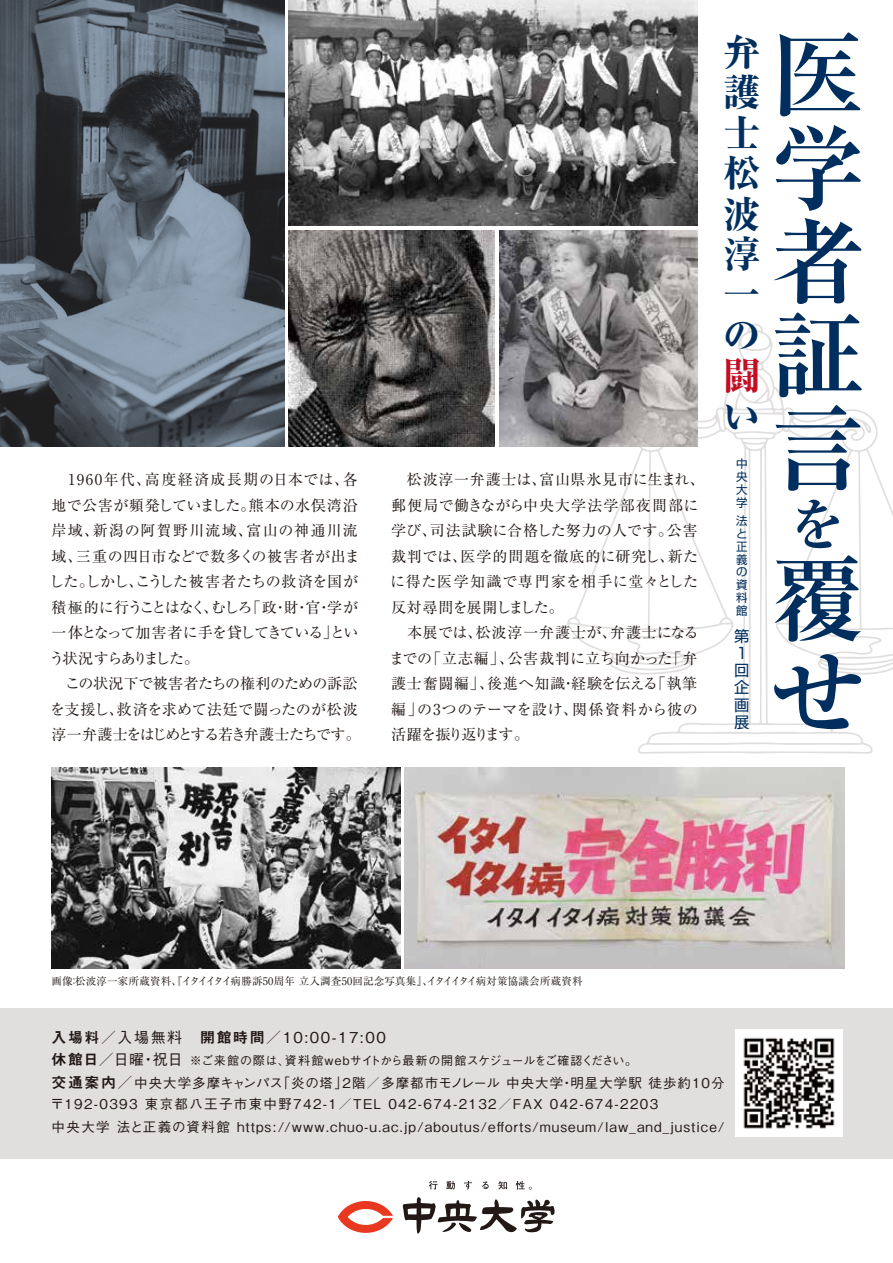
<style>
.page{position:relative;width:893px;height:1263px;background:#fff}
.page>*{position:absolute;margin:0;border:0;box-sizing:border-box;transform-origin:0 0}
.t1{font:700 93.45px/93.4px "Ryumin Pro";color:#002f5f;text-align:justify}
.t2{font:700 56.1px "Ryumin Pro";color:#002f5f}
.t3{font:800 37.5px/40.5px "Ryumin Pro";color:#002f5f;text-align:justify}
.t4{font:800 37.5px "Ryumin Pro";color:#c30d23}
.t5{font:15.3px/17.2px "Shin Go Pro";color:#002f5f;text-align:justify}
.t6{font:15px/25.5px "Ryumin Pro";letter-spacing:.02em;color:#221815}
.t7{font:15px/25.5px "Ryumin Pro";letter-spacing:.045em;color:#221815}
.t8{font:500 15px "Gothic BBB Pro";letter-spacing:.1em;color:#221815}
.t9{font:500 13.5px/21.1px "Gothic BBB Pro";letter-spacing:.1em;color:#221815}
.t10{font:500 13.5px "Gothic BBB Pro";letter-spacing:.075em;color:#221815}
.t11{font:500 12px "Gothic BBB Pro";letter-spacing:.025em;color:#221815}
.t12{font:11.55px/12.9px "Shin Go Pro";color:#002f5f;text-align:justify}
.t13{font:10.5px "Ryumin Pro";letter-spacing:.02em;color:#221815}
.s1{font-family:"Midashi Go Pro MB31";font-weight:400}
.s2{font-family:"Midashi Go Pro MB31";font-weight:400;font-size:15px}
.s3{font-size:15px}
</style>
<div class="page">
<svg style="left:567px;top:323px;width:326px;height:431px"></svg>
<svg style="left:0;top:0;width:285px;height:447px;background:#59636e"></svg>
<img style="left:52px;top:767px;width:348px;height:202px">
<img style="left:500px;top:230px;width:197px;height:217px">
<img style="left:289px;top:230px;width:206px;height:217px">
<img style="left:289px;top:0;width:408px;height:225px">
<img style="left:405px;top:767px;width:439px;height:202px">
<div style="left:0;top:1008px;width:893px;height:150px;background:#e1dede"></div>
<img style="left:735px;top:1030px;width:107px;height:107px">
<svg style="left:338px;top:1201px;width:55px;height:32px"></svg>
<svg style="left:403px;top:1197px;width:152px;height:37px"></svg>
<svg style="left:429px;top:1181px;width:9px;height:8px"></svg>
<svg style="left:446px;top:1181px;width:9px;height:8px"></svg>
<svg style="left:464px;top:1181px;width:8px;height:8px"></svg>
<svg style="left:482px;top:1181px;width:7px;height:8px"></svg>
<svg style="left:498px;top:1181px;width:9px;height:8px"></svg>
<svg style="left:516px;top:1181px;width:16px;height:8px"></svg>
<p class="t6" style="left:49px;top:466px;width:313px">　1960年代、高度経済成長期の日本では、各地で公害が頻発していました。熊本の水俣湾沿岸域、新潟の阿賀野川流域、富山の神通川流域、三重の四日市などで数多くの被害者が出ました。しかし、こうした被害者たちの救済を国が積極的に行うことはなく、むしろ「政・財・官・学が一体となって加害者に手を貸してきている」という状況すらありました。<br>　この状況下で被害者たちの権利のための訴訟を支援し、救済を求めて法廷で闘ったのが松波淳一弁護士をはじめとする若き弁護士たちです。</p>
<p class="t7" style="left:389px;top:466px;width:317px">　松波淳一弁護士は、富山県氷見市に生まれ、郵便局で働きながら中央大学法学部夜間部に学び、司法試験に合格した努力の人です。公害裁判では、医学的問題を徹底的に研究し、新たに得た医学知識で専門家を相手に堂々とした反対尋問を展開しました。<br>　本展では、松波淳一弁護士が、弁護士になるまでの「立志編」、公害裁判に立ち向かった「弁護士奮闘編」、後進へ知識・経験を伝える「執筆編」の3つのテーマを設け、関係資料から彼の活躍を振り返ります。</p>
<h3 class="t3" style="left:723px;top:28px;width:38px">弁護士松波淳一の</h3>
<h3 class="t4" style="left:723px;top:347px;width:37px">闘</h3>
<h3 class="t3" style="left:723px;top:393px;width:36px">い</h3>
<p class="t12" style="left:736px;top:456px;width:13px">中央大学</p>
<p class="t12" style="left:736px;top:513px;width:13px">法と正義の資料館</p>
<p class="t5" style="left:734px;top:625px;width:17px">第1回企画展</p>
<h1 class="t1" style="left:771px;top:22px;width:92px">医学者証言</h1>
<h2 class="t2" style="left:790px;top:481px;width:51px">を</h2>
<h1 class="t1" style="left:771px;top:547px;width:92px">覆せ</h1>
<p class="t13" style="left:52px;top:973px;width:533px">画像：松波淳一家所蔵資料、『イタイイタイ病勝訴50周年 立入調査50回記念写真集』、イタイイタイ病対策協議会所蔵資料</p>
<p class="t8" style="left:52px;top:1025px;width:336px"><span class="s1">入場料／</span>入場無料　<span class="s1">開館時間／</span>10:00-17:00</p>
<p class="t11" style="left:52px;top:1051px;width:587px"><span class="s2">休館日／</span><span class="s3">日曜・祝日</span> ※ご来館の際は、資料館webサイトから最新の開館スケジュールをご確認ください。</p>
<p class="t9" style="left:51px;top:1071px;width:675px"><span class="s2">交通案内／</span>中央大学多摩キャンパス「炎の塔」2階／多摩都市モノレール 中央大学・明星大学駅 徒歩約10分〒192-0393 東京都八王子市東中野742-1／TEL 042-674-2132／FAX 042-674-2203</p>
<p class="t10" style="left:52px;top:1116px;width:675px">中央大学 法と正義の資料館 https://www.chuo-u.ac.jp/aboutus/efforts/museum/law_and_justice/</p>
</div>
